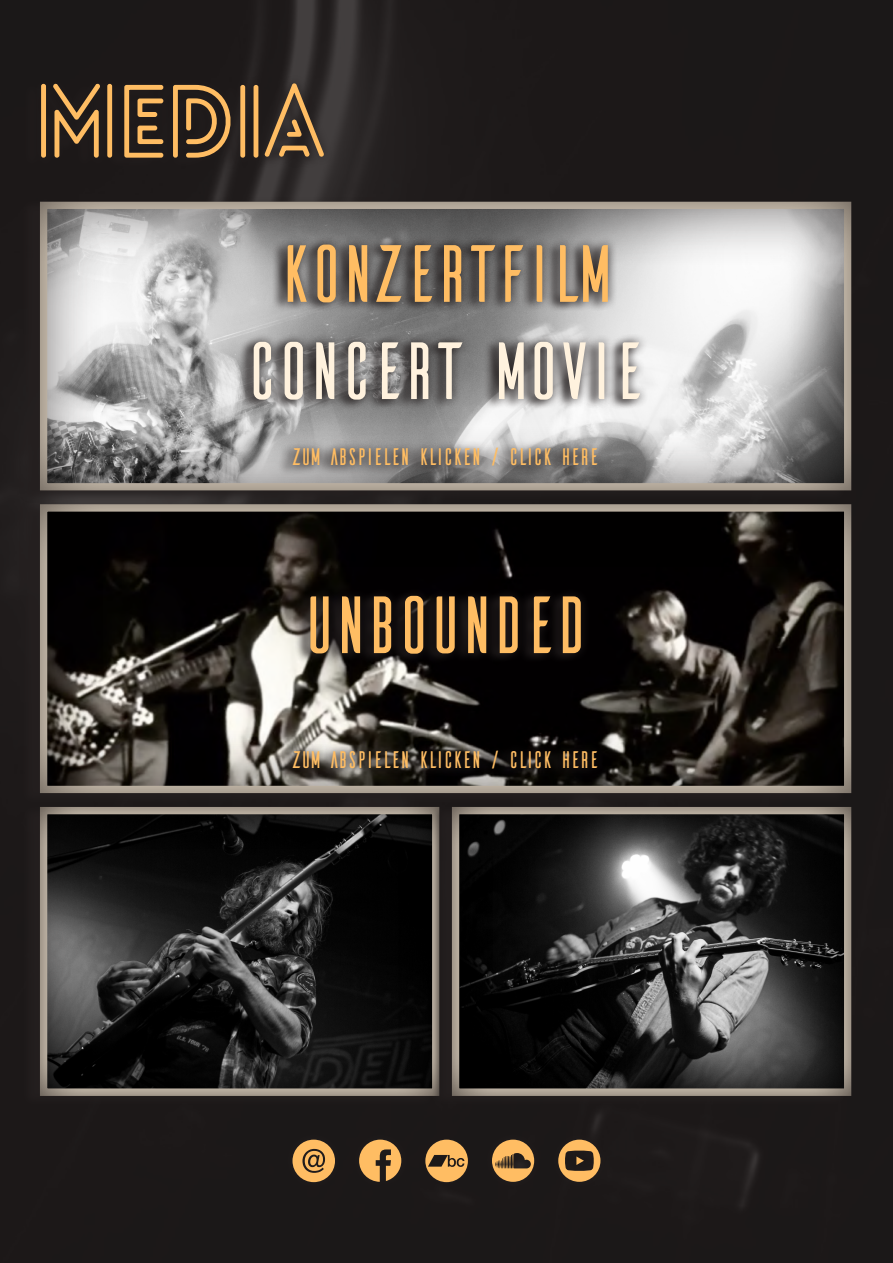
<style>
.page{position:relative;width:893px;height:1263px;background:#1c1818}
.page>*{position:absolute;margin:0;border:0;box-sizing:border-box;transform-origin:0 0}
.t1{font:81px "Ailerons";letter-spacing:-.2em;color:#ffbd63}
.t2{font:81px "Ailerons";letter-spacing:-.2em;color:#fff2de}
.t3{font:24px "Ailerons";letter-spacing:-.2em;color:#ffbd63}
</style>
<div class="page">
<div style="left:32px;top:74px;width:300px;height:93px;background:#241f1f"></div>
<svg style="left:41px;top:83px;width:72px;height:75px"></svg>
<svg style="left:124px;top:84px;width:40px;height:74px"></svg>
<svg style="left:173px;top:84px;width:58px;height:74px"></svg>
<div style="left:254px;top:85px;width:4px;height:73px;border:3px solid #ffbd63"></div>
<div style="left:240px;top:85px;width:5px;height:73px;border:3px solid #ffbd63"></div>
<svg style="left:265px;top:81px;width:61px;height:88px"></svg>
<div style="left:20px;top:198px;width:828px;height:305px;background:#241f1f"></div>
<div style="left:39px;top:201px;width:813px;height:291px;background:#241f1f;opacity:.8"></div>
<div style="left:238px;top:239px;width:402px;height:172px;background:#241f1f;opacity:.9"></div>
<div style="left:244px;top:235px;width:405px;height:174px;background:#241f1f;opacity:.9"></div>
<div style="left:277px;top:443px;width:320px;height:33px;background:#b7b6b6"></div>
<div style="left:284px;top:438px;width:322px;height:37px;background:#241f1f;opacity:.9"></div>
<div style="left:20px;top:500px;width:828px;height:306px;background:#241f1f"></div>
<div style="left:39px;top:503px;width:813px;height:291px;background:#241f1f;opacity:.8"></div>
<div style="left:295px;top:590px;width:286px;height:74px;background:#241f1f;opacity:.9"></div>
<div style="left:301px;top:587px;width:289px;height:76px;background:#241f1f;opacity:.9"></div>
<div style="left:277px;top:746px;width:320px;height:33px;background:#241f1f;opacity:.9"></div>
<div style="left:284px;top:741px;width:322px;height:36px;background:#241f1f;opacity:.9"></div>
<svg style="left:359px;top:1139px;width:42px;height:43px"></svg>
<svg style="left:492px;top:1139px;width:42px;height:43px"></svg>
<svg style="left:558px;top:1139px;width:42px;height:43px"></svg>
<svg style="left:292px;top:1139px;width:43px;height:43px"></svg>
<svg style="left:425px;top:1139px;width:43px;height:43px"></svg>
<div style="left:20px;top:803px;width:416px;height:305px;background:#241f1f"></div>
<div style="left:38px;top:806px;width:402px;height:290px;background:#241f1f;opacity:.9"></div>
<div style="left:432px;top:803px;width:416px;height:305px;background:#241f1f;opacity:.9"></div>
<div style="left:451px;top:806px;width:402px;height:290px;background:#241f1f;opacity:.9"></div>
<h1 class="t1" style="left:271px;top:235px;width:350px">KONZERTFILM</h1>
<h1 class="t2" style="left:239px;top:332px;width:416px">CONCERT MOVIE</h1>
<p class="t3" style="left:290px;top:445px;width:313px">ZUM ABSPIELEN KLICKEN / CLICK HERE</p>
<h1 class="t1" style="left:296px;top:586px;width:301px">UNBOUNDED</h1>
<p class="t3" style="left:290px;top:748px;width:313px">ZUM ABSPIELEN KLICKEN / CLICK HERE</p>
</div>
